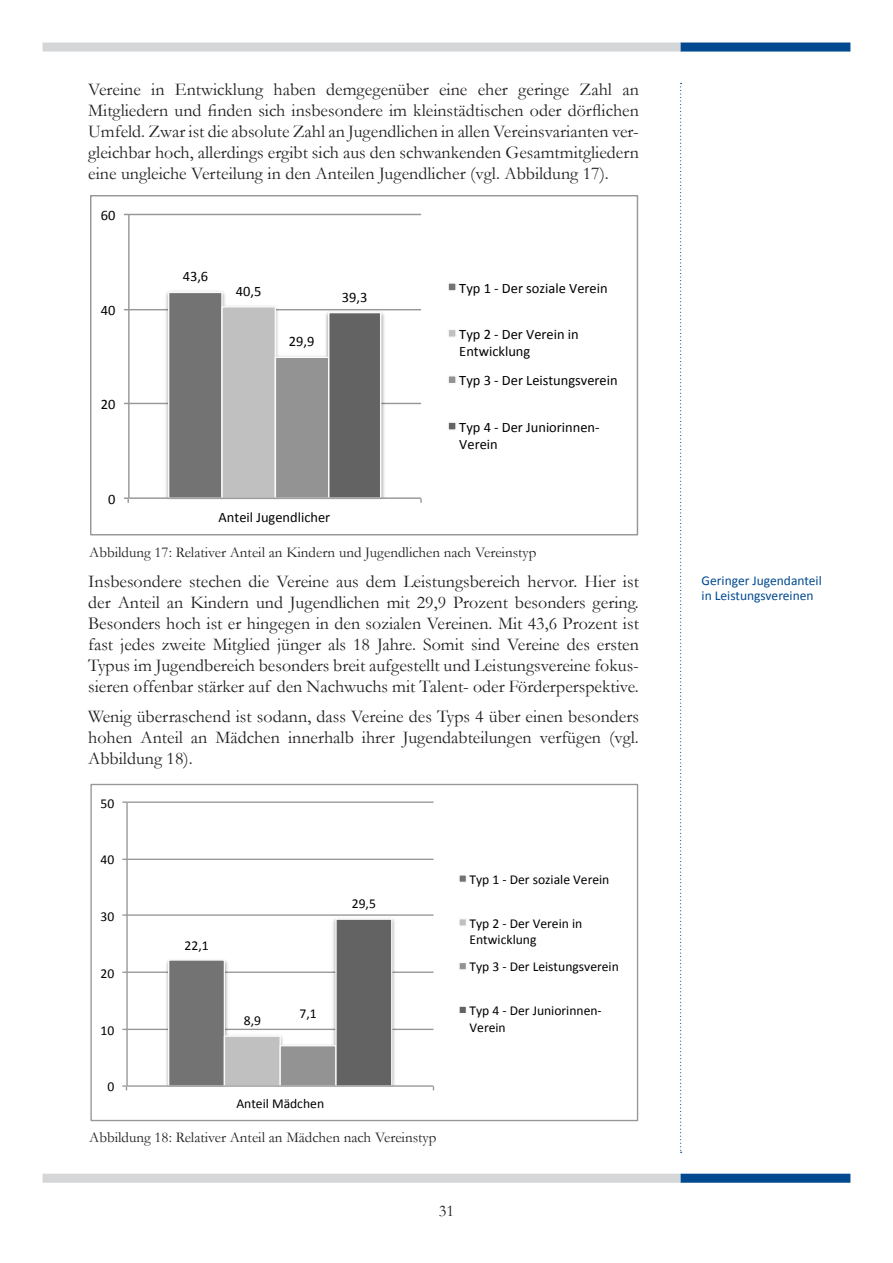
<style>
.page{position:relative;width:893px;height:1263px;background:#fff}
.page>*{position:absolute;margin:0;border:0;box-sizing:border-box;transform-origin:0 0}
.t1{font:18px/21px "Garamond";color:#231f20;text-align:justify}
.t2{font:16.5px "Garamond";color:#231f20}
.Beschriftung{font:15px "Garamond";color:#231f20}
.t3{font:14.4px/17.2px "Calibri";color:#000}
.t4{font:13.65px/16.4px "Calibri";color:#000}
.Stichwort-rechts{font:13.5px/15px "Calibri";color:#014990}
</style>
<div class="page">
<div style="left:680px;top:1174px;width:170px;height:9px;background:#014990;border:2px solid #014990"></div>
<svg style="left:680px;top:83px;width:2px;height:1070px"></svg>
<div style="left:43px;top:1174px;width:637px;height:9px;background:#d5d6d8;border:2px solid #d5d6d8"></div>
<div style="left:680px;top:43px;width:170px;height:9px;background:#014990;border:2px solid #014990"></div>
<div style="left:43px;top:43px;width:637px;height:9px;background:#d5d6d8;border:2px solid #d5d6d8"></div>
<hr style="left:128px;top:403px;width:293px;height:1px;background:#979797">
<hr style="left:128px;top:309px;width:293px;height:1px;background:#979797">
<hr style="left:128px;top:214px;width:293px;height:1px;background:#979797">
<img style="left:161px;top:291px;width:64px;height:206px">
<img style="left:223px;top:301px;width:60px;height:50px">
<img style="left:276px;top:351px;width:44px;height:6px">
<img style="left:320px;top:310px;width:69px;height:187px">
<div style="left:169px;top:292px;width:53px;height:206px;background:#737373"></div>
<div style="left:168px;top:292px;width:55px;height:207px;border:1px solid #f9f9f9"></div>
<div style="left:222px;top:307px;width:53px;height:191px;background:#c0c0c0"></div>
<div style="left:221px;top:306px;width:55px;height:193px;border:1px solid #f9f9f9"></div>
<div style="left:275px;top:357px;width:54px;height:141px;background:#939393"></div>
<div style="left:275px;top:357px;width:54px;height:142px;border:1px solid #f9f9f9"></div>
<div style="left:329px;top:313px;width:52px;height:185px;background:#636363"></div>
<div style="left:328px;top:312px;width:53px;height:187px;border:1px solid #f9f9f9"></div>
<hr style="left:128px;top:214px;width:2px;height:284px;background:#979797">
<hr style="left:129px;top:497px;width:292px;height:2px;background:#979797">
<svg style="left:124px;top:497px;width:5px;height:6px"></svg>
<div style="left:448px;top:283px;width:8px;height:8px;background:#737373"></div>
<div style="left:447px;top:282px;width:10px;height:10px;border:1px solid #f9f9f9"></div>
<div style="left:448px;top:329px;width:8px;height:8px;background:#c0c0c0"></div>
<div style="left:447px;top:329px;width:10px;height:9px;border:1px solid #f9f9f9"></div>
<div style="left:448px;top:376px;width:8px;height:8px;background:#939393"></div>
<div style="left:447px;top:375px;width:10px;height:9px;border:1px solid #f9f9f9"></div>
<div style="left:448px;top:422px;width:8px;height:8px;background:#636363"></div>
<div style="left:447px;top:421px;width:10px;height:10px;border:1px solid #f9f9f9"></div>
<hr style="left:126px;top:1029px;width:307px;height:1px;background:#979797">
<hr style="left:126px;top:971px;width:307px;height:2px;background:#979797">
<hr style="left:126px;top:914px;width:307px;height:2px;background:#979797">
<hr style="left:126px;top:859px;width:307px;height:1px;background:#979797">
<hr style="left:126px;top:801px;width:307px;height:2px;background:#979797">
<img style="left:161px;top:960px;width:71px;height:125px">
<img style="left:225px;top:1030px;width:58px;height:10px">
<img style="left:281px;top:1040px;width:48px;height:5px">
<img style="left:329px;top:914px;width:70px;height:171px">
<div style="left:169px;top:960px;width:55px;height:126px;background:#737373"></div>
<div style="left:168px;top:959px;width:57px;height:127px;border:1px solid #f9f9f9"></div>
<div style="left:224px;top:1036px;width:56px;height:50px;background:#c0c0c0"></div>
<div style="left:224px;top:1035px;width:57px;height:51px;border:1px solid #f9f9f9"></div>
<div style="left:280px;top:1046px;width:56px;height:40px;background:#939393"></div>
<div style="left:280px;top:1045px;width:57px;height:41px;border:1px solid #f9f9f9"></div>
<div style="left:336px;top:919px;width:56px;height:167px;background:#636363"></div>
<div style="left:335px;top:918px;width:57px;height:168px;border:1px solid #f9f9f9"></div>
<hr style="left:126px;top:802px;width:2px;height:284px;background:#979797">
<hr style="left:127px;top:1085px;width:306px;height:2px;background:#979797">
<svg style="left:122px;top:1085px;width:5px;height:5px"></svg>
<div style="left:459px;top:875px;width:7px;height:7px;background:#737373"></div>
<div style="left:458px;top:874px;width:9px;height:9px;border:1px solid #f9f9f9"></div>
<div style="left:459px;top:919px;width:7px;height:7px;background:#c0c0c0"></div>
<div style="left:458px;top:918px;width:9px;height:9px;border:1px solid #f9f9f9"></div>
<div style="left:459px;top:962px;width:7px;height:8px;background:#939393"></div>
<div style="left:458px;top:962px;width:9px;height:8px;border:1px solid #f9f9f9"></div>
<div style="left:459px;top:1006px;width:7px;height:8px;background:#636363"></div>
<div style="left:458px;top:1005px;width:9px;height:9px;border:1px solid #f9f9f9"></div>
<p class="t1" style="left:88px;top:78px;width:552px">Vereine in Entwicklung haben demgegenüber eine eher geringe Zahl an Mitgliedern und finden sich insbesondere im kleinstädtischen oder dörflichen Umfeld. Zwar ist die absolute Zahl an Jugendlichen in allen Vereinsvarianten ver&shy;gleichbar hoch, allerdings ergibt sich aus den schwankenden Gesamtmitgliedern eine ungleiche Verteilung in den Anteilen Jugendlicher (vgl. Abbildung 17).</p>
<p class="t3" style="left:101px;top:207px;width:16px">60</p>
<p class="t3" style="left:101px;top:301px;width:16px">40</p>
<p class="t3" style="left:101px;top:396px;width:16px">20</p>
<p class="t3" style="left:108px;top:491px;width:9px">0</p>
<p class="t3" style="left:183px;top:268px;width:27px">43,6</p>
<p class="t3" style="left:236px;top:282px;width:27px">40,5</p>
<p class="t3" style="left:289px;top:333px;width:27px">29,9</p>
<p class="t3" style="left:342px;top:288px;width:27px">39,3</p>
<p class="t3" style="left:219px;top:508px;width:113px">Anteil Jugendlicher</p>
<p class="t3" style="left:459px;top:279px;width:150px">Typ 1 --‐ Der soziale Verein</p>
<p class="t3" style="left:459px;top:326px;width:121px">Typ 2 --‐ Der Verein in<br>Entwicklung</p>
<p class="t3" style="left:459px;top:372px;width:160px">Typ 3 --‐ Der Leistungsverein</p>
<p class="t3" style="left:459px;top:418px;width:142px">Typ 4 --‐ Der Juniorinnen--‐<br>Verein</p>
<p class="Beschriftung" style="left:89px;top:543px;width:449px">Abbildung 17: Relativer Anteil an Kindern und Jugendlichen nach Vereinstyp</p>
<p class="t1" style="left:88px;top:570px;width:552px">Insbesondere stechen die Vereine aus dem Leistungsbereich hervor. Hier ist der Anteil an Kindern und Jugendlichen mit 29,9 Prozent besonders gering.<br>Besonders hoch ist er hingegen in den sozialen Vereinen. Mit 43,6 Prozent ist fast jedes zweite Mitglied jünger als 18 Jahre. Somit sind Vereine des ersten Typus im Jugendbereich besonders breit aufgestellt und Leistungsvereine fokus&shy;sieren offenbar stärker auf den Nachwuchs mit Talent- oder Förderperspektive.</p>
<p class="t1" style="left:88px;top:705px;width:552px">Wenig überraschend ist sodann, dass Vereine des Typs 4 über einen besonders hohen Anteil an Mädchen innerhalb ihrer Jugendabteilungen verfügen (vgl.<br>Abbildung 18).</p>
<p class="t4" style="left:101px;top:795px;width:15px">50</p>
<p class="t4" style="left:101px;top:852px;width:15px">40</p>
<p class="t4" style="left:101px;top:908px;width:15px">30</p>
<p class="t4" style="left:101px;top:965px;width:15px">20</p>
<p class="t4" style="left:101px;top:1022px;width:15px">10</p>
<p class="t4" style="left:108px;top:1079px;width:8px">0</p>
<p class="t4" style="left:185px;top:938px;width:26px">22,1</p>
<p class="t4" style="left:244px;top:1013px;width:19px">8,9</p>
<p class="t4" style="left:300px;top:1006px;width:19px">7,1</p>
<p class="t4" style="left:236px;top:1095px;width:89px">Anteil Mädchen</p>
<p class="t4" style="left:352px;top:896px;width:26px">29,5</p>
<p class="Beschriftung" style="left:89px;top:1128px;width:349px">Abbildung 18: Relativer Anteil an Mädchen nach Vereinstyp</p>
<p class="t4" style="left:469px;top:871px;width:141px">Typ 1 --‐ Der soziale Verein</p>
<p class="t4" style="left:469px;top:915px;width:114px">Typ 2 --‐ Der Verein in<br>Entwicklung</p>
<p class="t4" style="left:469px;top:959px;width:151px">Typ 3 --‐ Der Leistungsverein</p>
<p class="t4" style="left:469px;top:1002px;width:134px">Typ 4 --‐ Der Juniorinnen--‐<br>Verein</p>
<p class="t2" style="left:439px;top:1201px;width:17px">31</p>
<p class="Stichwort-rechts" style="left:702px;top:573px;width:122px">Geringer Jugendanteil in Leistungsvereinen</p>
</div>
